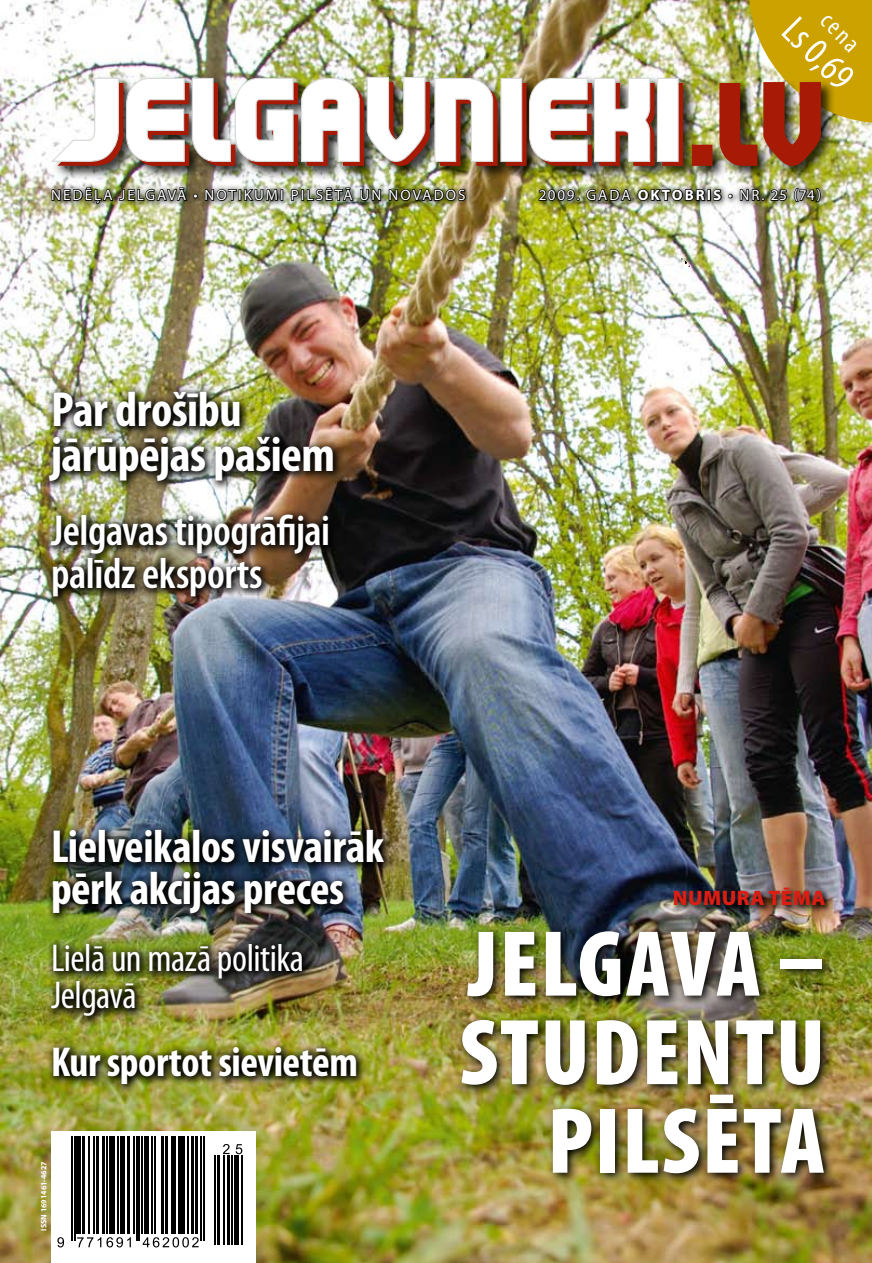
<style>
.page{position:relative;width:872px;height:1263px;background:#fff}
.page>*{position:absolute;margin:0;border:0;box-sizing:border-box;transform-origin:0 0}
.t1{font:900 condensed 94.5px/88.5px "Myriad Pro";letter-spacing:.02em;color:#fff;text-align:right}
.t2{font:700 condensed 49.5px/45px "Myriad Pro";letter-spacing:-.01em;color:#fff}
.t3{font:700 condensed 46.5px/42px "Myriad Pro";letter-spacing:-.01em;color:#fff}
.t4{font:600 condensed 43.5px/43.5px "Myriad Pro";letter-spacing:-.01em;color:#fff}
.t5{font:700 condensed 42px "Myriad Pro";letter-spacing:-.01em;color:#fff}
.t6{font:condensed 39px/37.5px "Myriad Pro";letter-spacing:-.015em;color:#fff}
.t7{font:condensed 25.5px "Myriad Pro";color:#fff}
.t8{font:900 21px "Myriad Pro";letter-spacing:.02em;color:#db1e14}
.t9{font:15px "Myriad Pro";letter-spacing:.14em;color:#fff}
.t10{font:700 7.95px "Myriad Pro";color:#fff}
.s1{font-weight:700}
</style>
<div class="page">
<img style="left:0;top:0;width:872px;height:1263px">
<div style="left:51px;top:1131px;width:205px;height:132px;background:#fff"></div>
<svg style="left:681px;top:258px;width:8px;height:9px"></svg>
<img style="left:46px;top:182px;width:813px;height:44px">
<img style="left:51px;top:187px;width:147px;height:25px">
<img style="left:204px;top:187px;width:79px;height:24px">
<img style="left:290px;top:187px;width:92px;height:18px">
<img style="left:388px;top:187px;width:78px;height:25px">
<img style="left:537px;top:187px;width:185px;height:15px">
<svg style="left:728px;top:194px;width:4px;height:4px"></svg>
<svg style="left:739px;top:187px;width:48px;height:18px"></svg>
<svg style="left:793px;top:187px;width:28px;height:16px"></svg>
<svg style="left:748px;top:0;width:124px;height:123px"></svg>
<img style="left:455px;top:925px;width:417px;height:338px">
<img style="left:671px;top:886px;width:201px;height:56px">
<div style="left:49px;top:75px;width:793px;height:112px;background:#000;opacity:.75"></div>
<img style="left:57px;top:82px;width:764px;height:84px">
<img style="left:50px;top:76px;width:629px;height:86px">
<img style="left:41px;top:383px;width:421px;height:823px">
<svg style="left:56px;top:1135px;width:193px;height:113px"></svg>
<hr style="left:71px;top:1137px;width:2px;height:104px;background:#000">
<hr style="left:74px;top:1137px;width:1px;height:104px;background:#000">
<hr style="left:77px;top:1137px;width:4px;height:97px;background:#000">
<hr style="left:82px;top:1137px;width:3px;height:97px;background:#000">
<hr style="left:88px;top:1137px;width:1px;height:97px;background:#000">
<hr style="left:94px;top:1137px;width:1px;height:97px;background:#000">
<hr style="left:96px;top:1137px;width:3px;height:97px;background:#000">
<hr style="left:102px;top:1137px;width:3px;height:97px;background:#000">
<hr style="left:106px;top:1137px;width:2px;height:97px;background:#000">
<div style="left:109px;top:1137px;width:6px;height:97px;background:#000"></div>
<hr style="left:118px;top:1137px;width:1px;height:97px;background:#000">
<div style="left:120px;top:1137px;width:5px;height:97px;background:#000"></div>
<hr style="left:127px;top:1137px;width:3px;height:97px;background:#000">
<hr style="left:133px;top:1137px;width:1px;height:97px;background:#000">
<hr style="left:136px;top:1137px;width:1px;height:104px;background:#000">
<hr style="left:139px;top:1137px;width:1px;height:104px;background:#000">
<hr style="left:141px;top:1137px;width:2px;height:97px;background:#000">
<hr style="left:144px;top:1137px;width:4px;height:97px;background:#000">
<hr style="left:151px;top:1137px;width:2px;height:97px;background:#000">
<hr style="left:154px;top:1137px;width:1px;height:97px;background:#000">
<hr style="left:161px;top:1137px;width:3px;height:97px;background:#000">
<hr style="left:165px;top:1137px;width:3px;height:97px;background:#000">
<hr style="left:171px;top:1137px;width:4px;height:97px;background:#000">
<hr style="left:178px;top:1137px;width:1px;height:97px;background:#000">
<hr style="left:181px;top:1137px;width:4px;height:97px;background:#000">
<hr style="left:188px;top:1137px;width:1px;height:97px;background:#000">
<hr style="left:191px;top:1137px;width:2px;height:97px;background:#000">
<hr style="left:195px;top:1137px;width:3px;height:97px;background:#000">
<hr style="left:200px;top:1137px;width:2px;height:104px;background:#000">
<hr style="left:203px;top:1137px;width:2px;height:104px;background:#000">
<hr style="left:214px;top:1155px;width:2px;height:90px;background:#000">
<hr style="left:217px;top:1155px;width:3px;height:90px;background:#000">
<hr style="left:223px;top:1155px;width:1px;height:90px;background:#000">
<hr style="left:227px;top:1155px;width:3px;height:90px;background:#000">
<hr style="left:231px;top:1155px;width:2px;height:90px;background:#000">
<hr style="left:234px;top:1155px;width:4px;height:90px;background:#000">
<hr style="left:241px;top:1155px;width:1px;height:90px;background:#000">
<svg style="left:223px;top:1144px;width:6px;height:10px"></svg>
<svg style="left:236px;top:1144px;width:6px;height:10px"></svg>
<svg style="left:57px;top:1237px;width:7px;height:10px"></svg>
<svg style="left:77px;top:1237px;width:54px;height:10px"></svg>
<svg style="left:143px;top:1237px;width:56px;height:10px"></svg>
<h3 class="t7" style="left:835px;top:5px;width:46px;rotate:45deg">cena</h3>
<h3 class="t6" style="left:802px;top:10px;width:85px;rotate:45deg">Ls 0,69</h3>
<p class="t9" style="left:51px;top:186px;width:416px">NEDĒĻA JELGAVĀ • NOTIKUMI PILSĒTĀ UN NOVADOS</p>
<p class="t9" style="left:539px;top:186px;width:283px">2009. GADA <span class="s1">OKTOBRIS</span> • NR. 25 (74)</p>
<h2 class="t2" style="left:51px;top:386px;width:286px">Par drošību jārūpējas pašiem</h2>
<h3 class="t4" style="left:51px;top:508px;width:281px">Jelgavas tipogrāfijai palīdz eksports</h3>
<h3 class="t3" style="left:51px;top:824px;width:334px">Lielveikalos visvairāk pērk akcijas preces</h3>
<h3 class="t6" style="left:51px;top:939px;width:254px">Lielā un mazā politika<br>Jelgavā</h3>
<h3 class="t5" style="left:51px;top:1035px;width:308px">Kur sportot sievietēm</h3>
<p class="t10" style="left:38px;top:1231px;width:71px;rotate:-90deg">ISSN 1691461-4627</p>
<h3 class="t8" style="left:673px;top:884px;width:154px">NUMURA TĒMA</h3>
<h1 class="t1" style="left:459px;top:917px;width:367px">JELGAVA –<br>STUDENTU<br>PILSĒTA</h1>
</div>
